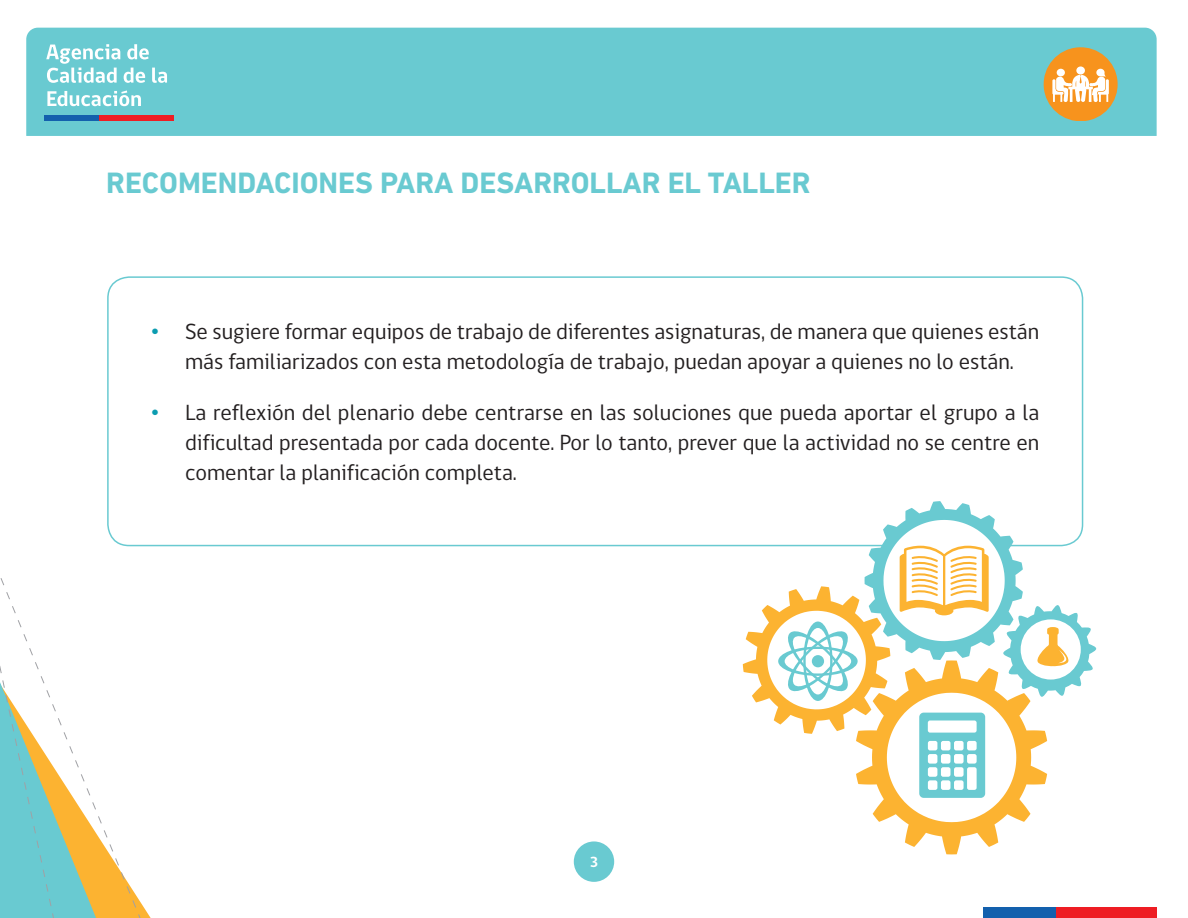
<style>
.page{position:relative;width:1188px;height:918px;background:#fff}
.page>*{position:absolute;margin:0;border:0;box-sizing:border-box;transform-origin:0 0}
.t1{font:700 30px "DIN Next LT Pro";color:#69cad1}
.t2{font:22.5px/30px "gob CL";color:#231f20;text-align:center}
.t3{font:700 15px "gob CL";color:#fff}
.s1{font-family:"Gill Sans Std";color:#0b9cb0}
</style>
<div class="page">
<div style="left:574px;top:841px;width:40px;height:41px;background:#69cad1;border-radius:50%"></div>
<div style="left:26px;top:28px;width:1131px;height:108px;background:#69cad1"></div>
<div style="left:983px;top:908px;width:73px;height:10px;background:#1360ad"></div>
<div style="left:1056px;top:908px;width:101px;height:10px;background:#ee1d23"></div>
<svg style="left:64px;top:529px;width:97px;height:389px"></svg>
<svg style="left:0;top:578px;width:64px;height:340px"></svg>
<svg style="left:46px;top:44px;width:121px;height:39px"></svg>
<svg style="left:47px;top:90px;width:94px;height:16px"></svg>
<div style="left:44px;top:116px;width:55px;height:5px;background:#1360ad"></div>
<div style="left:99px;top:116px;width:75px;height:5px;background:#ee1d23"></div>
<svg style="left:1044px;top:47px;width:74px;height:74px"></svg>
<div style="left:107px;top:276px;width:976px;height:270px;border:2px solid #69cad1;border-radius:21px"></div>
<svg style="left:743px;top:501px;width:353px;height:353px"></svg>
<h1 class="t1" style="left:106px;top:165px;width:706px">RECOMENDACIONES PARA DESARROLLAR EL TALLER</h1>
<p class="t2" style="left:151px;top:317px;width:890px"><span class="s1">•</span> Se sugiere formar equipos de trabajo de diferentes asignaturas, de manera que quienes están más familiarizados con esta metodología de trabajo, puedan apoyar a quienes no lo están.</p>
<p class="t2" style="left:185px;top:398px;width:856px;text-align:justify;text-indent:-34px"><span class="s1">•</span> La reflexión del plenario debe centrarse en las soluciones que pueda aportar el grupo a la dificultad presentada por cada docente. Por lo tanto, prever que la actividad no se centre en comentar la planificación completa.</p>
<p class="t3" style="left:590px;top:852px;width:10px">3</p>
</div>
